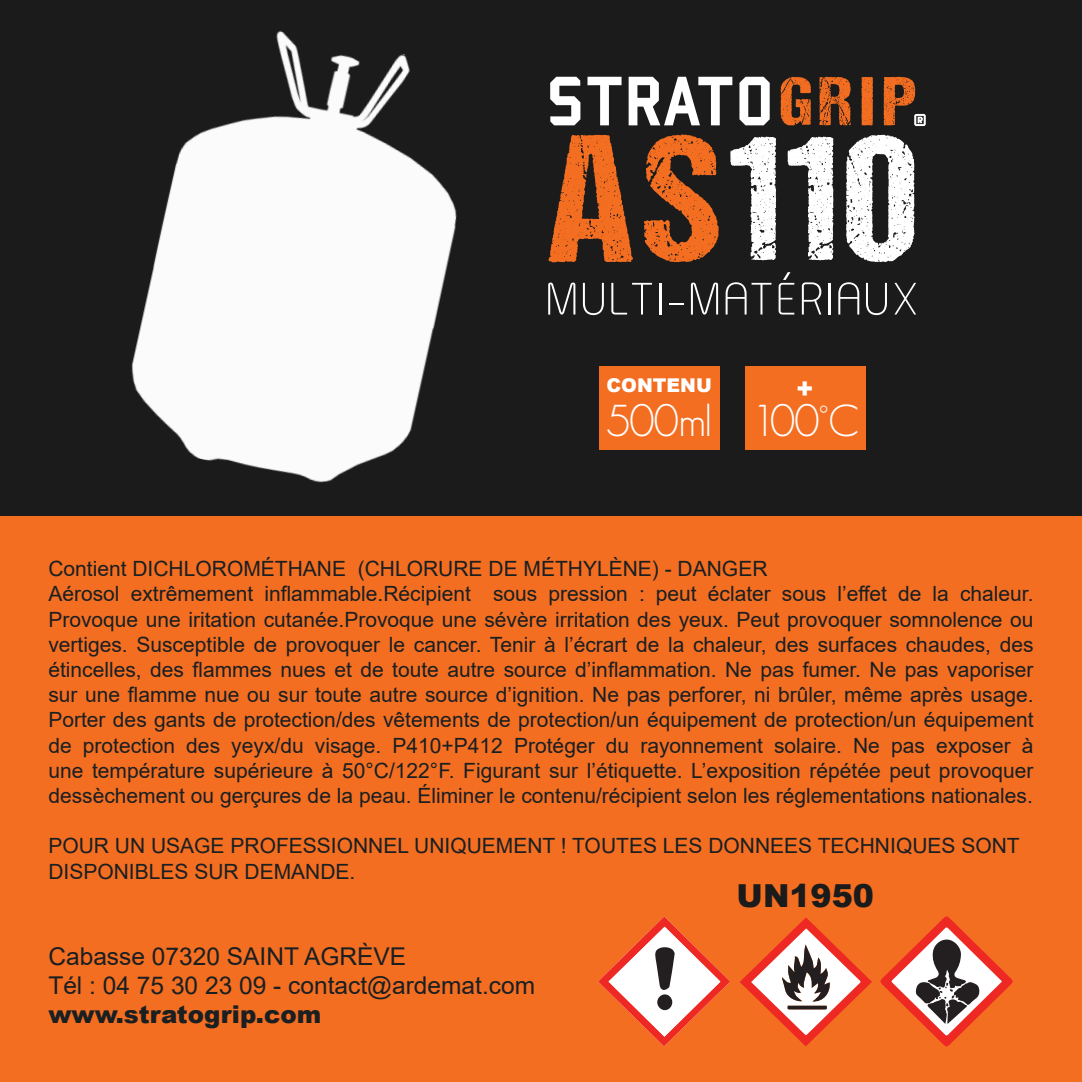
<style>
.page{position:relative;width:1082px;height:1082px;background:#fff}
.page>*{position:absolute;margin:0;border:0;box-sizing:border-box;transform-origin:0 0}
.t1{font:182.35px "DCC Ash";letter-spacing:.04em;color:#fff}
.t2{font:54.25px "Asenine";letter-spacing:.1em;color:#fff}
.t3{font:300 43.75px "Geosans";color:#fff}
.t4{font:900 31.85px "Arial";color:#1b1b1b}
.t5{font:900 26.6px "Arial";color:#fff}
.t6{font:24.5px/29.4px "Arial";color:#1a1f21}
.t7{font:900 24.5px "Arial";color:#1a1f21}
.t8{font:21px/25.2px "Arial";color:#1a1f21}
.t9{font:900 18.9px "Arial";color:#fff}
.s1{color:#f36e21}
</style>
<div class="page">
<div style="left:0;top:0;width:1081px;height:637px;background:#1b1b1b"></div>
<div style="left:0;top:516px;width:1081px;height:565px;background:#f36e21"></div>
<svg style="left:550px;top:77px;width:30px;height:48px"></svg>
<svg style="left:587px;top:77px;width:34px;height:48px"></svg>
<svg style="left:628px;top:77px;width:104px;height:48px"></svg>
<svg style="left:739px;top:77px;width:30px;height:48px"></svg>
<svg style="left:780px;top:77px;width:30px;height:48px"></svg>
<svg style="left:819px;top:77px;width:31px;height:48px"></svg>
<svg style="left:861px;top:77px;width:12px;height:48px"></svg>
<svg style="left:883px;top:77px;width:42px;height:49px"></svg>
<div style="left:599px;top:366px;width:120px;height:84px;background:#f36e21"></div>
<div style="left:744px;top:366px;width:121px;height:84px;background:#f36e21"></div>
<svg style="left:880px;top:916px;width:132px;height:130px"></svg>
<svg style="left:740px;top:917px;width:132px;height:130px"></svg>
<svg style="left:598px;top:916px;width:132px;height:130px"></svg>
<div style="left:657px;top:994px;width:15px;height:16px;background:#231f20;border-radius:50%"></div>
<img style="left:131px;top:31px;width:326px;height:452px">
<h1 class="t1" style="left:547px;top:101px;width:372px"><span class="s1">AS</span>110</h1>
<h2 class="t2" style="left:547px;top:271px;width:371px">MULTI-MATÉRIAUX</h2>
<p class="t9" style="left:606px;top:372px;width:107px">CONTENU</p>
<h3 class="t3" style="left:606px;top:396px;width:108px">500ml</h3>
<p class="t5" style="left:796px;top:369px;width:19px">+</p>
<h3 class="t3" style="left:751px;top:396px;width:109px">100°C</h3>
<p class="t8" style="left:48px;top:556px;width:986px">Contient DICHLOROMÉTHANE (CHLORURE DE MÉTHYLÈNE) - DANGER<br>Aérosol extrêmement inflammable.Récipient sous pression : peut éclater sous l’effet de la chaleur.<br>Provoque une iritation cutanée.Provoque une sévère irritation des yeux. Peut provoquer somnolence ou vertiges. Susceptible de provoquer le cancer. Tenir à l’écrart de la chaleur, des surfaces chaudes, des étincelles, des flammes nues et de toute autre source d’inflammation. Ne pas fumer. Ne pas vaporiser sur une flamme nue ou sur toute autre source d’ignition. Ne pas perforer, ni brûler, même après usage.<br>Porter des gants de protection/des vêtements de protection/un équipement de protection/un équipement de protection des yeyx/du visage. P410+P412 Protéger du rayonnement solaire. Ne pas exposer à une température supérieure à 50°C/122°F. Figurant sur l’étiquette. L’exposition répétée peut provoquer dessèchement ou gerçures de la peau. Éliminer le contenu/récipient selon les réglementations nationales.</p>
<p class="t8" style="left:48px;top:833px;width:972px">POUR UN USAGE PROFESSIONNEL UNIQUEMENT ! TOUTES LES DONNEES TECHNIQUES SONT<br>DISPONIBLES SUR DEMANDE.</p>
<p class="t6" style="left:48px;top:941px;width:488px">Cabasse 07320 SAINT AGRÈVE<br>Tél : 04 75 30 23 09 - contact@ardemat.com</p>
<p class="t7" style="left:48px;top:996px;width:274px">www.stratogrip.com</p>
<h3 class="t4" style="left:736px;top:872px;width:139px">UN1950</h3>
</div>
